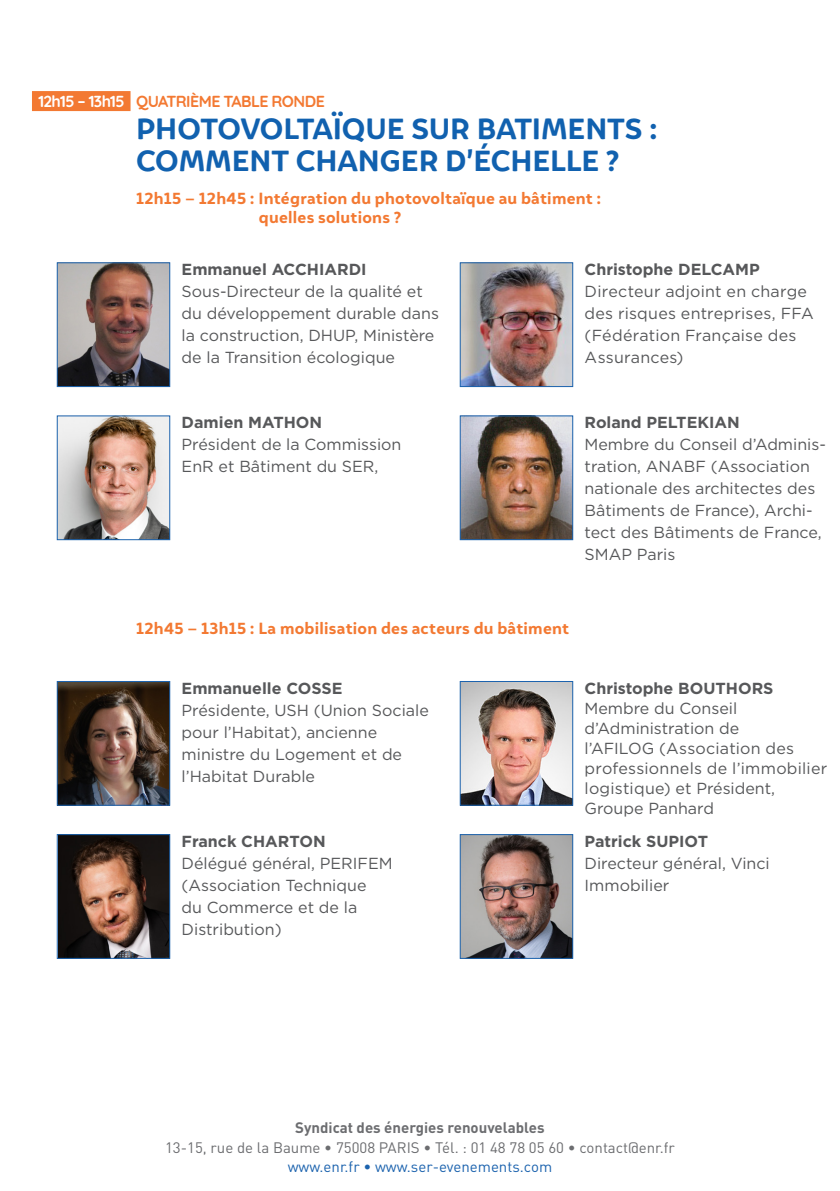
<style>
.page{position:relative;width:840px;height:1191px;background:#fff}
.page>*{position:absolute;margin:0;border:0;box-sizing:border-box;transform-origin:0 0}
.Table_Ronde{font:900 29px/32px "Igna Sans";letter-spacing:-.005em;color:#1161af}
.Typo_de_labeur{font:16px/22px "Gotham";color:#57585a}
.t1{font:700 16px "Gotham";color:#57585a}
.Table_Ronde-2{font:900 16px "Igna Sans";letter-spacing:.015em;color:#f37932}
.Rubrique{font:700 16px "Quicksand";letter-spacing:-.035em;color:#f37932}
.Horaire{font:700 16px "Quicksand";letter-spacing:-.035em;color:#fff}
.t2{font:15px "DIN Pro";color:#6c6d70}
.t3{font:15px "DIN Pro";color:#1c63ae}
.t4{font:700 15px "DIN Pro";color:#6c6d70}
</style>
<div class="page">
<img style="left:461px;top:417px;width:110px;height:121px">
<div style="left:459px;top:415px;width:114px;height:125px;border:1px solid #1c63ae"></div>
<img style="left:59px;top:683px;width:109px;height:120px">
<div style="left:57px;top:681px;width:113px;height:124px;border:1px solid #1c63ae"></div>
<img style="left:59px;top:836px;width:109px;height:121px">
<div style="left:57px;top:834px;width:113px;height:125px;border:1px solid #1c63ae"></div>
<img style="left:461px;top:683px;width:110px;height:120px">
<div style="left:459px;top:681px;width:114px;height:124px;border:1px solid #1c63ae"></div>
<img style="left:461px;top:836px;width:110px;height:121px">
<div style="left:459px;top:834px;width:114px;height:125px;border:1px solid #1c63ae"></div>
<img style="left:59px;top:417px;width:109px;height:121px">
<div style="left:57px;top:415px;width:113px;height:125px;border:1px solid #1c63ae"></div>
<div style="left:32px;top:91px;width:98px;height:20px;background:#f37932"></div>
<img style="left:461px;top:264px;width:110px;height:121px">
<div style="left:459px;top:262px;width:114px;height:125px;border:1px solid #1c63ae"></div>
<img style="left:59px;top:264px;width:109px;height:121px">
<div style="left:57px;top:262px;width:113px;height:125px;border:1px solid #1c63ae"></div>
<p class="Horaire" style="left:38px;top:89px;width:88px">12h15 – 13h15</p>
<p class="Rubrique" style="left:136px;top:89px;width:190px">QUATRIÈME TABLE RONDE</p>
<p class="Table_Ronde" style="left:136px;top:112px;width:523px">PHOTOVOLTAÏQUE SUR BATIMENTS :<br>COMMENT CHANGER D’ÉCHELLE ?</p>
<p class="Table_Ronde-2" style="left:136px;top:188px;width:466px">12h15 – 12h45 : Intégration du photovoltaïque au bâtiment :</p>
<p class="Table_Ronde-2" style="left:259px;top:207px;width:144px">quelles solutions ?</p>
<p class="t1" style="left:584px;top:259px;width:177px">Christophe DELCAMP</p>
<p class="Typo_de_labeur" style="left:584px;top:280px;width:231px">Directeur adjoint en charge des risques entreprises, FFA (Fédération Française des<br>Assurances)</p>
<p class="t1" style="left:181px;top:259px;width:186px">Emmanuel ACCHIARDI</p>
<p class="Typo_de_labeur" style="left:181px;top:280px;width:259px">Sous-Directeur de la qualité et du développement durable dans la construction, DHUP, Ministère de la Transition écologique</p>
<p class="t1" style="left:181px;top:412px;width:142px">Damien MATHON</p>
<p class="Typo_de_labeur" style="left:181px;top:433px;width:221px">Président de la Commission<br>EnR et Bâtiment du SER,</p>
<p class="t1" style="left:584px;top:412px;width:157px">Roland PELTEKIAN</p>
<p class="Typo_de_labeur" style="left:584px;top:433px;width:243px">Membre du Conseil d’Adminis&shy;tration, ANABF (Association nationale des architectes des<br>Bâtiments de France), Archi&shy;tect des Bâtiments de France,<br>SMAP Paris</p>
<p class="Table_Ronde-2" style="left:136px;top:618px;width:434px">12h45 – 13h15 : La mobilisation des acteurs du bâtiment</p>
<p class="t1" style="left:181px;top:677px;width:162px">Emmanuelle COSSE</p>
<p class="Typo_de_labeur" style="left:181px;top:699px;width:249px">Présidente, USH (Union Sociale pour l’Habitat), ancienne ministre du Logement et de l’Habitat Durable</p>
<p class="t1" style="left:181px;top:830px;width:145px">Franck CHARTON</p>
<p class="Typo_de_labeur" style="left:181px;top:852px;width:212px">Délégué général, PERIFEM (Association Technique<br>du Commerce et de la<br>Distribution)</p>
<p class="t1" style="left:584px;top:677px;width:190px">Christophe BOUTHORS</p>
<p class="Typo_de_labeur" style="left:584px;top:698px;width:244px;line-height:20px">Membre du Conseil d’Administration de<br>l’AFILOG (Association des professionnels de l’immobilier logistique) et Président,<br>Groupe Panhard</p>
<p class="t1" style="left:584px;top:830px;width:125px">Patrick SUPIOT</p>
<p class="Typo_de_labeur" style="left:584px;top:852px;width:187px">Directeur général, Vinci<br>Immobilier</p>
<p class="t4" style="left:295px;top:1115px;width:251px">Syndicat des énergies renouvelables</p>
<p class="t2" style="left:165px;top:1137px;width:511px">13-15, rue de la Baume • 75008 PARIS • Tél. : 01 48 78 05 60 • contact@enr.fr</p>
<p class="t3" style="left:287px;top:1156px;width:266px">www.enr.fr • www.ser-evenements.com</p>
</div>
